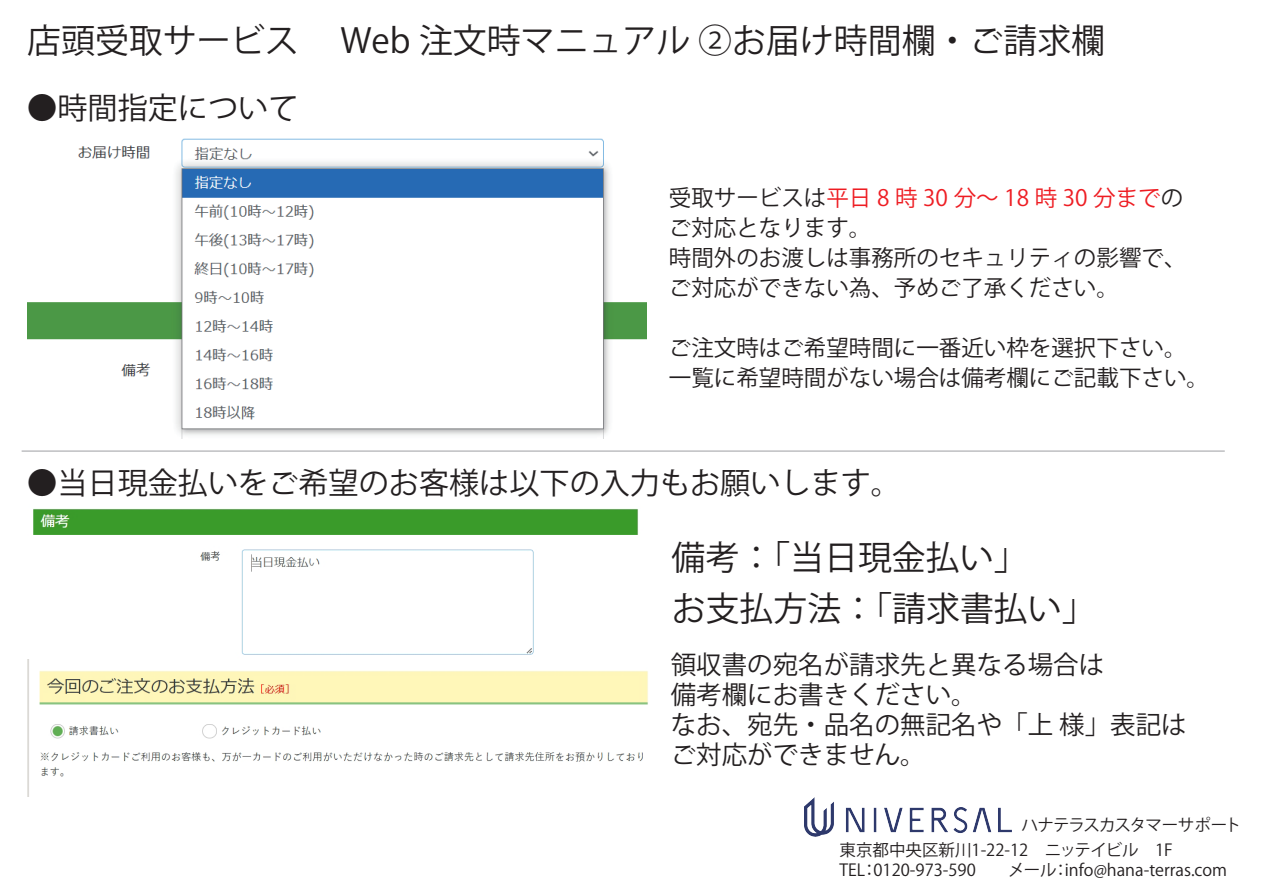
<style>
.page{position:relative;width:1263px;height:893px;background:#fff}
.page>*{position:absolute;margin:0;border:0;box-sizing:border-box;transform-origin:0 0}
.t1{font:33.9px/51px "Koz Go Pr 6 N";color:#231f20}
.t2{font:30.15px "Koz Go Pr 6 N";color:#231f20}
.t3{font:25.5px/30px "Koz Go Pr 6 N";color:#231f20}
.t4{font:22.5px/30px "Koz Go Pr 6 N";color:#231f20}
.t5{font:16.5px/19.8px "Koz Go Pr 6 N";color:#231f20}
.t6{font:16.5px "Koz Go Pr 6 N";letter-spacing:-.05em;color:#231f20}
.s1{color:#ee1d23}
</style>
<div class="page">
<img style="left:27px;top:138px;width:620px;height:300px">
<img style="left:33px;top:508px;width:605px;height:147px">
<img style="left:27px;top:659px;width:621px;height:137px">
<hr style="left:22px;top:450px;width:1203px;height:2px;background:#a8a9ad">
<img style="left:805px;top:798px;width:206px;height:38px">
<h1 class="t1" style="left:27px;top:16px;width:1079px">店頭受取サービス　 Web 注文時マニュアル ②お届け時間欄・ご請求欄</h1>
<h2 class="t2" style="left:27px;top:91px;width:273px">●時間指定について</h2>
<p class="t4" style="left:669px;top:183px;width:519px">受取サービスは<span class="s1">平日 8 時 30 分～ 18 時 30 分まで</span>のご対応となります。<br>時間外のお渡しは事務所のセキュリティの影響で、ご対応ができない為、予めご了承ください。</p>
<p class="t4" style="left:669px;top:333px;width:541px">ご注文時はご希望時間に一番近い枠を選択下さい。一覧に希望時間がない場合は備考欄にご記載下さい。</p>
<h2 class="t2" style="left:27px;top:466px;width:875px">●当日現金払いをご希望のお客様は以下の入力もお願いします。</h2>
<h1 class="t1" style="left:671px;top:533px;width:426px">備考：「当日現金払い」<br>お支払方法：「請求書払い」</h1>
<p class="t3" style="left:671px;top:650px;width:517px">領収書の宛名が請求先と異なる場合は<br>備考欄にお書きください。<br>なお、宛先・品名の無記名や「上 様」表記はご対応ができません。</p>
<p class="t6" style="left:1021px;top:816px;width:221px">ハナテラスカスタマーサポート</p>
<p class="t5" style="left:839px;top:840px;width:389px">東京都中央区新川1-22-12　ニッテイビル　1F<br>TEL：0120-973-590　　メール：info@hana-terras.com</p>
</div>
